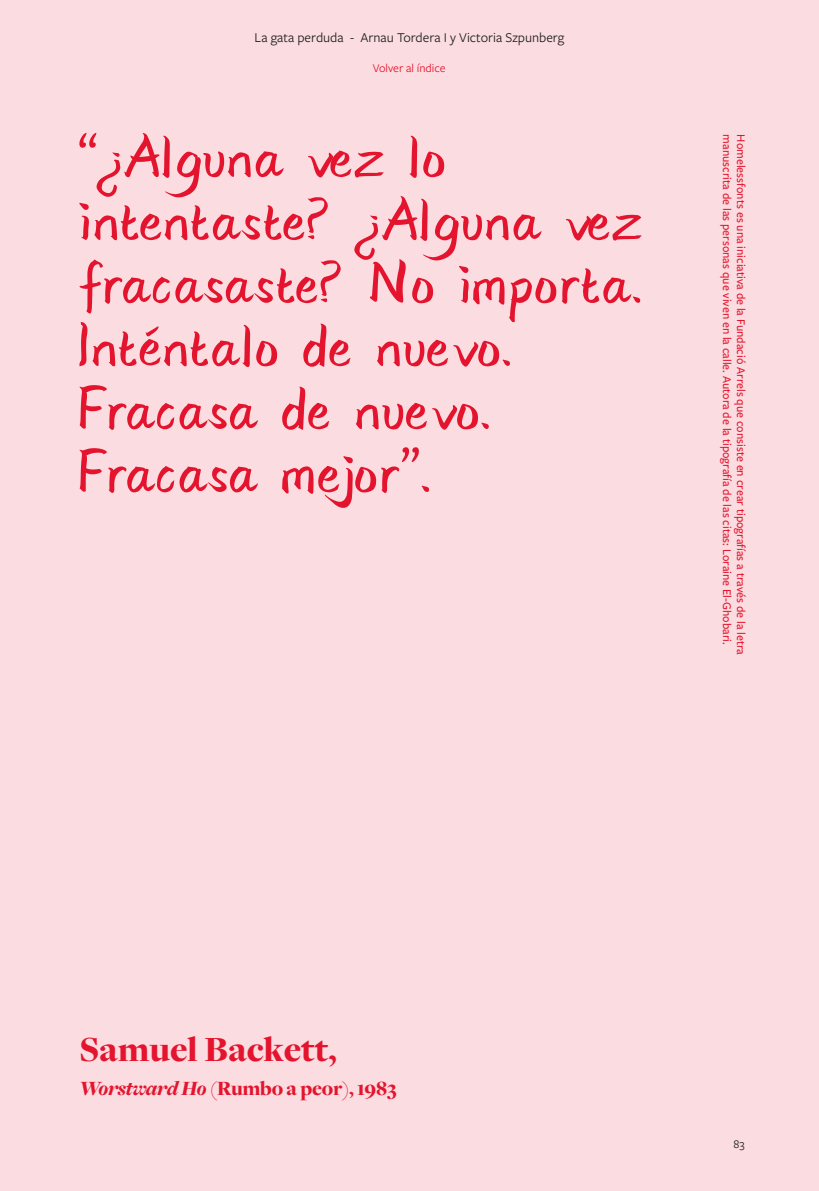
<style>
.page{position:relative;width:819px;height:1191px;background:#fbdce0}
.page>*{position:absolute;margin:0;border:0;box-sizing:border-box;transform-origin:0 0}
.t1{font:80.5px/63px "Loraine Homelessfonts";color:#e4142e}
.t2{font:900 36.75px "Freight Disp Pro";color:#e4142e}
.t3{font:900 21px "Freight Disp Pro";letter-spacing:-.01em;color:#e4142e}
.t4{font:14px "Freight Sans Pro";color:#1d1d1b}
.t5{font:500 12.25px "Freight Sans Pro";color:#e4142e}
.t6{font:12.25px "Freight Sans Pro";color:#e4142e}
.t7{font:12.25px "Freight Sans Pro";color:#1d1d1b}
.s1{font-style:italic}
</style>
<div class="page">
<p class="t4" style="left:255px;top:28px;width:311px">La gata perduda - Arnau Tordera I y Victoria Szpunberg</p>
<p class="t6" style="left:373px;top:60px;width:74px">Volver al índice</p>
<h1 class="t1" style="left:79px;top:126px;width:568px">“¿Alguna vez lo intentaste? ¿Alguna vez fracasaste? No importa.<br>Inténtalo de nuevo.<br>Fracasa de nuevo.<br>Fracasa mejor”.</h1>
<p class="t5" style="left:735px;top:134px;width:512px;rotate:90deg">manuscrita de las personas que viven en la calle. Autora de la tipografía de las citas: Loraine El-Ghobari.</p>
<p class="t5" style="left:749px;top:134px;width:522px;rotate:90deg">Homelessfonts es una iniciativa de la Fundació Arrels que consiste en crear tipografías a través de la letra</p>
<h2 class="t2" style="left:79px;top:1024px;width:259px">Samuel Backett,</h2>
<h3 class="t3" style="left:79px;top:1074px;width:319px"><span class="s1">Worstward Ho</span> (Rumbo a peor), 1983</h3>
<p class="t7" style="left:733px;top:1135px;width:13px">83</p>
</div>
